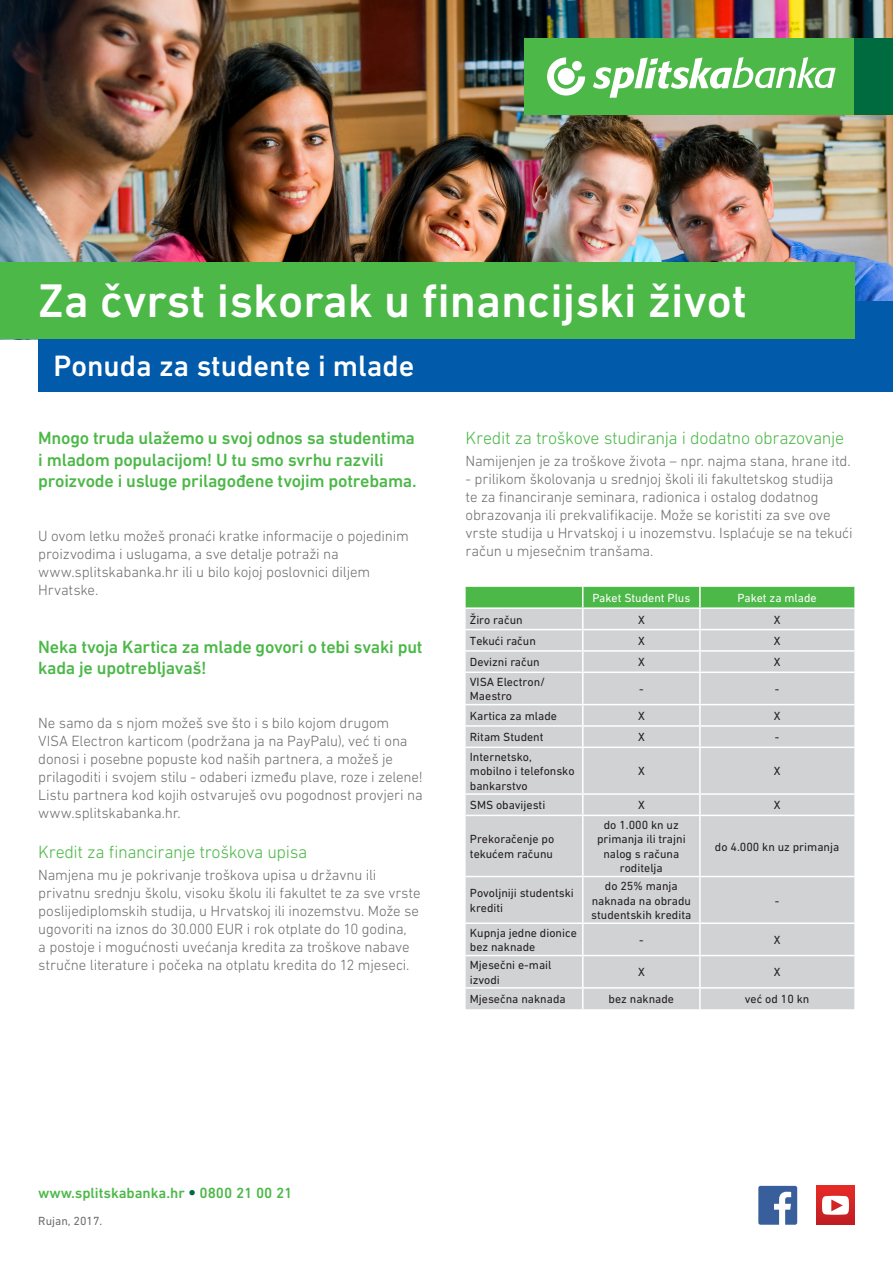
<style>
.page{position:relative;width:893px;height:1263px;background:#fff}
.page>*{position:absolute;margin:0;border:0;box-sizing:border-box;transform-origin:0 0}
.t1{font:500 48px "DIN Next W1 G";color:#fff}
.t2{font:500 30px "DIN Next W1 G";color:#fff}
.t3{font:500 18px/21.6px "DIN Next W1 G";letter-spacing:-.015em;color:#4cb848}
.t4{font:300 18px "DIN Next W1 G";letter-spacing:-.02em;color:#4cb848}
.t5{font:300 15px/18px "DIN Next W1 G";letter-spacing:-.01em;color:#6c6d70}
.t6{font:500 15px "DIN Next W1 G";color:#4cb848}
.t7{font:12px/14.4px "DIN Next W1 G";color:#231f20}
.t8{font:12px "DIN Next W1 G";color:#fff}
.t9{font:12px "DIN Next W1 G";color:#6c6d70}
.s1{font-family:"Helvetica Neue LT Pro";font-weight:300;color:#006b3f}
</style>
<div class="page">
<img style="left:0;top:0;width:893px;height:301px">
<div style="left:524px;top:38px;width:367px;height:77px;background:#4cb848"></div>
<div style="left:855px;top:38px;width:38px;height:77px;background:#006b3f"></div>
<svg style="left:547px;top:57px;width:38px;height:39px"></svg>
<div style="left:558px;top:68px;width:17px;height:17px;background:#fff;border-radius:50%"></div>
<div style="left:572px;top:61px;width:10px;height:10px;background:#fff;border-radius:50%"></div>
<svg style="left:593px;top:57px;width:243px;height:41px"></svg>
<div style="left:38px;top:301px;width:855px;height:91px;background:#015aaa"></div>
<div style="left:0;top:263px;width:855px;height:76px;background:#4cb848"></div>
<div style="left:466px;top:673px;width:388px;height:336px;background:#d1d2d4"></div>
<svg style="left:466px;top:587px;width:388px;height:84px;background:#b3ceb4"></svg>
<hr style="left:582px;top:673px;width:1px;height:31px;background:#fff">
<hr style="left:699px;top:673px;width:2px;height:31px;background:#fff">
<hr style="left:466px;top:704px;width:117px;height:1px;background:#fff">
<hr style="left:583px;top:704px;width:117px;height:1px;background:#fff">
<hr style="left:700px;top:704px;width:154px;height:1px;background:#fff">
<hr style="left:699px;top:705px;width:2px;height:20px;background:#fff">
<hr style="left:466px;top:725px;width:117px;height:2px;background:#fff">
<hr style="left:583px;top:725px;width:117px;height:2px;background:#fff">
<svg style="left:582px;top:705px;width:1px;height:41px"></svg>
<hr style="left:700px;top:725px;width:154px;height:2px;background:#fff">
<svg style="left:699px;top:727px;width:2px;height:19px"></svg>
<hr style="left:466px;top:746px;width:117px;height:2px;background:#fff">
<hr style="left:583px;top:746px;width:117px;height:2px;background:#fff">
<hr style="left:582px;top:748px;width:1px;height:45px;background:#fff">
<hr style="left:700px;top:746px;width:154px;height:2px;background:#fff">
<hr style="left:699px;top:748px;width:2px;height:45px;background:#fff">
<hr style="left:466px;top:793px;width:117px;height:2px;background:#fff">
<hr style="left:583px;top:793px;width:117px;height:2px;background:#fff">
<svg style="left:582px;top:795px;width:1px;height:20px"></svg>
<hr style="left:700px;top:793px;width:154px;height:2px;background:#fff">
<hr style="left:699px;top:795px;width:2px;height:20px;background:#fff">
<hr style="left:466px;top:815px;width:117px;height:1px;background:#fff">
<hr style="left:583px;top:815px;width:117px;height:1px;background:#fff">
<hr style="left:582px;top:816px;width:1px;height:60px;background:#fff">
<hr style="left:700px;top:815px;width:154px;height:1px;background:#fff">
<hr style="left:699px;top:816px;width:2px;height:60px;background:#fff">
<hr style="left:466px;top:876px;width:117px;height:1px;background:#fff">
<hr style="left:583px;top:876px;width:117px;height:1px;background:#fff">
<hr style="left:582px;top:877px;width:1px;height:45px;background:#fff">
<hr style="left:700px;top:876px;width:154px;height:1px;background:#fff">
<hr style="left:699px;top:877px;width:2px;height:45px;background:#fff">
<hr style="left:466px;top:922px;width:117px;height:2px;background:#fff">
<hr style="left:583px;top:922px;width:117px;height:2px;background:#fff">
<hr style="left:582px;top:924px;width:1px;height:31px;background:#fff">
<hr style="left:700px;top:922px;width:154px;height:2px;background:#fff">
<hr style="left:699px;top:924px;width:2px;height:31px;background:#fff">
<hr style="left:466px;top:955px;width:117px;height:1px;background:#fff">
<hr style="left:583px;top:955px;width:117px;height:1px;background:#fff">
<hr style="left:582px;top:956px;width:1px;height:31px;background:#fff">
<hr style="left:700px;top:955px;width:154px;height:1px;background:#fff">
<hr style="left:699px;top:956px;width:2px;height:31px;background:#fff">
<hr style="left:466px;top:987px;width:117px;height:2px;background:#fff">
<hr style="left:583px;top:987px;width:117px;height:2px;background:#fff">
<svg style="left:582px;top:989px;width:1px;height:20px"></svg>
<hr style="left:700px;top:987px;width:154px;height:2px;background:#fff">
<hr style="left:699px;top:989px;width:2px;height:20px;background:#fff">
<svg style="left:759px;top:1186px;width:38px;height:39px"></svg>
<div style="left:816px;top:1186px;width:39px;height:39px;background:linear-gradient(to bottom,#e62c27,#be1c23)"></div>
<svg style="left:822px;top:1196px;width:27px;height:19px"></svg>
<p class="t1" style="left:38px;top:273px;width:711px">Za čvrst iskorak u financijski život</p>
<p class="t2" style="left:53px;top:348px;width:362px">Ponuda za studente i mlade</p>
<p class="t3" style="left:38px;top:427px;width:380px">Mnogo truda ulažemo u svoj odnos sa studentima i mladom populacijom! U tu smo svrhu razvili proizvode i usluge prilagođene tvojim potrebama.</p>
<p class="t5" style="left:38px;top:527px;width:372px">U ovom letku možeš pronaći kratke informacije o pojedinim proizvodima i uslugama, a sve detalje potraži na www.splitskabanka.hr ili u bilo kojoj poslovnici diljem Hrvatske.</p>
<p class="t3" style="left:38px;top:636px;width:386px">Neka tvoja Kartica za mlade govori o tebi svaki put kada je upotrebljavaš!</p>
<p class="t5" style="left:38px;top:714px;width:386px">Ne samo da s njom možeš sve što i s bilo kojom drugom VISA Electron karticom (podržana ja na PayPalu), već ti ona donosi i posebne popuste kod naših partnera, a možeš je prilagoditi i svojem stilu - odaberi između plave, roze i zelene!<br>Listu partnera kod kojih ostvaruješ ovu pogodnost provjeri na www.splitskabanka.hr.</p>
<p class="t4" style="left:38px;top:841px;width:271px">Kredit za financiranje troškova upisa</p>
<p class="t5" style="left:38px;top:866px;width:384px">Namjena mu je pokrivanje troškova upisa u državnu ili privatnu srednju školu, visoku školu ili fakultet te za sve vrste poslijediplomskih studija, u Hrvatskoj ili inozemstvu. Može se ugovoriti na iznos do 30.000 EUR i rok otplate do 10 godina,<br>a postoje i mogućnosti uvećanja kredita za troškove nabave stručne literature i počeka na otplatu kredita do 12 mjeseci.</p>
<p class="t4" style="left:466px;top:427px;width:380px">Kredit za troškove studiranja i dodatno obrazovanje</p>
<p class="t5" style="left:466px;top:452px;width:387px">Namijenjen je za troškove života – npr. najma stana, hrane itd.</p>
<p class="t5" style="left:466px;top:470px;width:389px">- prilikom školovanja u srednjoj školi ili fakultetskog studija<br>te za financiranje seminara, radionica i ostalog dodatnog obrazovanja ili prekvalifikacije. Može se koristiti za sve ove vrste studija u Hrvatskoj i u inozemstvu. Isplaćuje se na tekući račun u mjesečnim tranšama.</p>
<p class="t8" style="left:592px;top:591px;width:99px">Paket Student Plus</p>
<p class="t8" style="left:738px;top:591px;width:81px">Paket za mlade</p>
<p class="t7" style="left:470px;top:612px;width:54px">Žiro račun</p>
<p class="t7" style="left:638px;top:612px;width:8px">X</p>
<p class="t7" style="left:774px;top:612px;width:8px">X</p>
<p class="t7" style="left:470px;top:633px;width:68px">Tekući račun</p>
<p class="t7" style="left:638px;top:633px;width:8px">X</p>
<p class="t7" style="left:774px;top:633px;width:8px">X</p>
<p class="t7" style="left:470px;top:655px;width:71px">Devizni račun</p>
<p class="t7" style="left:638px;top:655px;width:8px">X</p>
<p class="t7" style="left:774px;top:655px;width:8px">X</p>
<p class="t7" style="left:470px;top:674px;width:77px">VISA Electron/<br>Maestro</p>
<p class="t7" style="left:639px;top:682px;width:6px">-</p>
<p class="t7" style="left:775px;top:682px;width:6px">-</p>
<p class="t7" style="left:470px;top:708px;width:89px">Kartica za mlade</p>
<p class="t7" style="left:638px;top:708px;width:8px">X</p>
<p class="t7" style="left:774px;top:708px;width:8px">X</p>
<p class="t7" style="left:470px;top:730px;width:75px">Ritam Student</p>
<p class="t7" style="left:638px;top:730px;width:8px">X</p>
<p class="t7" style="left:775px;top:730px;width:6px">-</p>
<p class="t7" style="left:470px;top:749px;width:106px">Internetsko, mobilno i telefonsko bankarstvo</p>
<p class="t7" style="left:638px;top:764px;width:8px">X</p>
<p class="t7" style="left:774px;top:764px;width:8px">X</p>
<p class="t7" style="left:470px;top:798px;width:77px">SMS obavijesti</p>
<p class="t7" style="left:638px;top:798px;width:8px">X</p>
<p class="t7" style="left:774px;top:798px;width:8px">X</p>
<p class="t7" style="left:470px;top:832px;width:86px">Prekoračenje po tekućem računu</p>
<p class="t7" style="left:597px;top:818px;width:90px;text-align:center">do 1.000 kn uz primanja ili trajni nalog s računa roditelja</p>
<p class="t7" style="left:715px;top:839px;width:126px">do 4.000 kn uz primanja</p>
<p class="t7" style="left:470px;top:886px;width:105px">Povoljniji studentski krediti</p>
<p class="t7" style="left:591px;top:879px;width:102px;text-align:center">do 25% manja naknada na obradu studentskih kredita</p>
<p class="t7" style="left:775px;top:893px;width:6px">-</p>
<p class="t7" style="left:470px;top:925px;width:108px">Kupnja jedne dionice bez naknade</p>
<p class="t7" style="left:639px;top:933px;width:6px">-</p>
<p class="t7" style="left:774px;top:933px;width:8px">X</p>
<p class="t7" style="left:470px;top:958px;width:83px">Mjesečni e-mail izvodi</p>
<p class="t7" style="left:638px;top:965px;width:8px">X</p>
<p class="t7" style="left:774px;top:965px;width:8px">X</p>
<p class="t7" style="left:470px;top:992px;width:97px">Mjesečna naknada</p>
<p class="t7" style="left:609px;top:992px;width:67px">bez naknade</p>
<p class="t7" style="left:745px;top:992px;width:66px">već od 10 kn</p>
<p class="t6" style="left:38px;top:1184px;width:256px">www.splitskabanka.hr <span class="s1">•</span> 0800 21 00 21</p>
<p class="t9" style="left:38px;top:1214px;width:66px">Rujan, 2017.</p>
</div>
